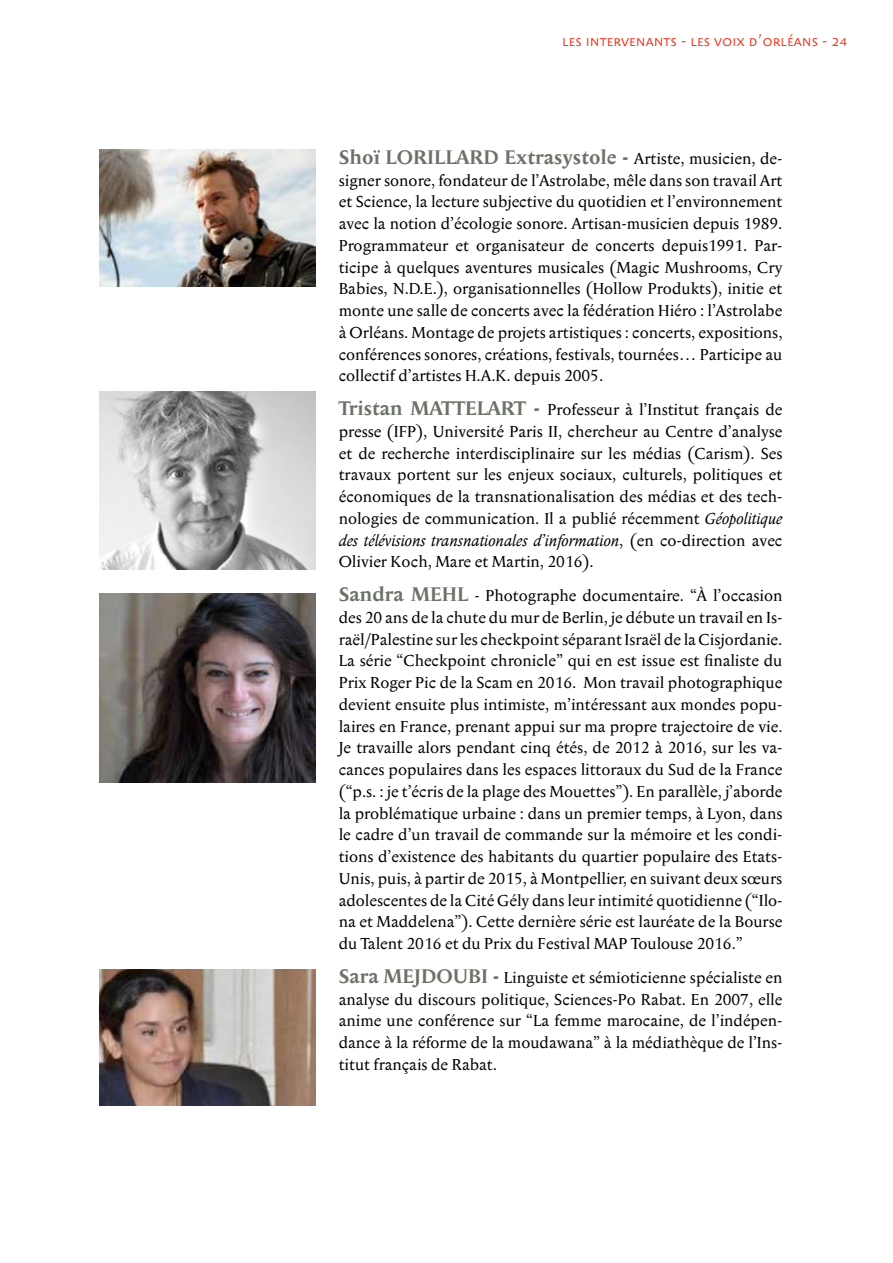
<style>
.page{position:relative;width:893px;height:1263px;background:#fff}
.page>*{position:absolute;margin:0;border:0;box-sizing:border-box;transform-origin:0 0}
.t1{font:700 19.5px "Anselm Serif";color:#6b7267}
.t2{font:15.75px/21.8px "Anselm Serif";color:#000;text-align:justify}
.t3{font:300 15.75px "Anselm Sans";color:#ee3824}
.s1{font-weight:400;font-size:15.75px;color:#000}
.s2{font-weight:700;font-size:19.5px;color:#6b7267}
.s3{font-style:italic}
</style>
<div class="page">
<img style="left:100px;top:150px;width:215px;height:137px">
<img style="left:100px;top:391px;width:215px;height:179px">
<img style="left:100px;top:593px;width:215px;height:190px">
<img style="left:100px;top:969px;width:215px;height:137px">
<p class="t3" style="left:562px;top:29px;width:287px">les intervenants - les voix d’orléans - 24</p>
<p class="t1" style="left:339px;top:143px;width:445px">Shoï LORILLARD Extrasystole - <span class="s1">Artiste, musicien, de-</span></p>
<p class="t2" style="left:339px;top:169px;width:445px">signer sonore, fondateur de l’Astrolabe, mêle dans son travail Art et Science, la lecture subjective du quotidien et l’environnement avec la notion d’écologie sonore. Artisan-musicien depuis 1989.<br>Programmateur et organisateur de concerts depuis1991. Par&shy;ticipe à quelques aventures musicales (Magic Mushrooms, Cry Babies, N.D.E.), organisationnelles (Hollow Produkts), initie et monte une salle de concerts avec la fédération Hiéro : l’Astrolabe à Orléans. Montage de projets artistiques : concerts, expositions, conférences sonores, créations, festivals, tournées... Participe au collectif d’artistes H.A.K. depuis 2005.</p>
<p class="t2" style="left:339px;top:399px;width:445px"><span class="s2">Tristan MATTELART -</span> Professeur à l’Institut français de presse (IFP), Université Paris II, chercheur au Centre d’analyse et de recherche interdisciplinaire sur les médias (Carism). Ses travaux portent sur les enjeux sociaux, culturels, politiques et économiques de la transnationalisation des médias et des tech&shy;nologies de communication. Il a publié récemment <span class="s3">Géopolitique des télévisions transnationales d’information</span>, (en co-direction avec Olivier Koch, Mare et Martin, 2016).</p>
<p class="t2" style="left:339px;top:585px;width:445px"><span class="s2">Sandra MEHL</span> - Photographe documentaire. “À l’occasion des 20 ans de la chute du mur de Berlin, je débute un travail en Is&shy;raël/Palestine sur les checkpoint séparant Israël de la Cisjordanie.<br>La série “Checkpoint chronicle” qui en est issue est finaliste du Prix Roger Pic de la Scam en 2016. Mon travail photographique devient ensuite plus intimiste, m’intéressant aux mondes popu&shy;laires en France, prenant appui sur ma propre trajectoire de vie.<br>Je travaille alors pendant cinq étés, de 2012 à 2016, sur les va&shy;cances populaires dans les espaces littoraux du Sud de la France (“p.s. : je t’écris de la plage des Mouettes”). En parallèle, j’aborde la problématique urbaine : dans un premier temps, à Lyon, dans le cadre d’un travail de commande sur la mémoire et les condi&shy;tions d’existence des habitants du quartier populaire des Etats-Unis, puis, à partir de 2015, à Montpellier, en suivant deux sœurs adolescentes de la Cité Gély dans leur intimité quotidienne (“Ilo&shy;na et Maddelena”). Cette dernière série est lauréate de la Bourse du Talent 2016 et du Prix du Festival MAP Toulouse 2016.”</p>
<p class="t2" style="left:339px;top:966px;width:445px"><span class="s2">Sara MEJDOUBI -</span> Linguiste et sémioticienne spécialiste en analyse du discours politique, Sciences-Po Rabat. En 2007, elle anime une conférence sur “La femme marocaine, de l’indépen&shy;dance à la réforme de la moudawana” à la médiathèque de l’Ins&shy;titut français de Rabat.</p>
</div>
